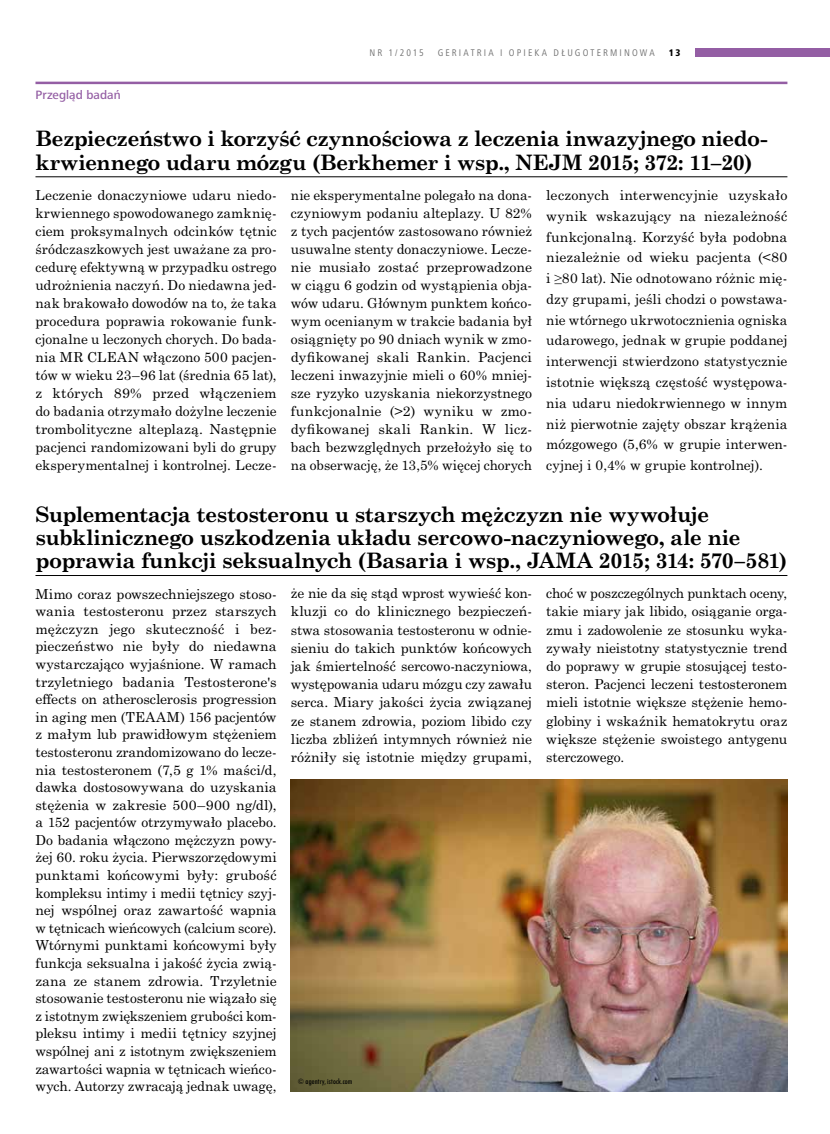
<style>
.page{position:relative;width:830px;height:1134px;background:#fff}
.page>*{position:absolute;margin:0;border:0;box-sizing:border-box;transform-origin:0 0}
.t1{font:700 21.25px/23.4px "Century Schoolbook Pro Greek MP";letter-spacing:-.03em;color:#000}
.t2{font:13.75px/18px "Century Schoolbook Pro Greek MP";letter-spacing:-.005em;color:#000;text-align:justify}
.t3{font:500 12.5px "Frutiger Next LTW1 G";letter-spacing:.005em;color:#945ea4}
.t4{font:condensed 10px "Frutiger Next LTW1 G";letter-spacing:.21em;color:#6e6e6e}
.t5{font:800 condensed 10px "Frutiger Next LTW1 G";color:#000}
.t6{font:500 condensed 7.5px "Futurum Ibis EE";letter-spacing:.025em;color:#000}
</style>
<div class="page">
<div style="left:694px;top:48px;width:135px;height:9px;background:#945ea4"></div>
<hr style="left:35px;top:82px;width:752px;height:2px;background:#945ea4">
<hr style="left:35px;top:177px;width:752px;height:1px;background:#000">
<hr style="left:35px;top:575px;width:752px;height:1px;background:#000">
<img style="left:291px;top:780px;width:496px;height:311px">
<p class="t4" style="left:369px;top:45px;width:56px">NR 1/2015</p>
<p class="t4" style="left:437px;top:45px;width:218px">GERIATRIA I OPIEKA DŁUGOTERMINOWA</p>
<p class="t5" style="left:668px;top:47px;width:13px">13</p>
<p class="t3" style="left:35px;top:87px;width:87px">Przegląd badań</p>
<h1 class="t1" style="left:35px;top:127px;width:733px">Bezpieczeństwo i korzyść czynnościowa z leczenia inwazyjnego niedo&shy;krwiennego udaru mózgu (Berkhemer i wsp., NEJM 2015; 372: 11–20)</h1>
<p class="t2" style="left:35px;top:186px;width:242px">Leczenie donaczyniowe udaru niedo&shy;krwiennego spowodowanego zamknię&shy;ciem proksymalnych odcinków tętnic śródczaszkowych jest uważane za pro&shy;cedurę efektywną w przypadku ostrego udrożnienia naczyń. Do niedawna jed&shy;nak brakowało dowodów na to, że taka procedura poprawia rokowanie funk&shy;cjonalne u leczonych chorych. Do bada&shy;nia MR CLEAN włączono 500 pacjen&shy;tów w wieku 23–96 lat (średnia 65 lat), z których 89% przed włączeniem do badania otrzymało dożylne leczenie trombolityczne alteplazą. Następnie pacjenci randomizowani byli do grupy eksperymentalnej i kontrolnej. Lecze-</p>
<p class="t2" style="left:291px;top:186px;width:242px">nie eksperymentalne polegało na dona&shy;czyniowym podaniu alteplazy. U 82% z tych pacjentów zastosowano również usuwalne stenty donaczyniowe. Lecze&shy;nie musiało zostać przeprowadzone w ciągu 6 godzin od wystąpienia obja&shy;wów udaru. Głównym punktem końco&shy;wym ocenianym w trakcie badania był osiągnięty po 90 dniach wynik w zmo&shy;dyfikowanej skali Rankin. Pacjenci leczeni inwazyjnie mieli o 60% mniej&shy;sze ryzyko uzyskania niekorzystnego funkcjonalnie (&gt;2) wyniku w zmo&shy;dyfikowanej skali Rankin. W licz&shy;bach bezwzględnych przełożyło się to na obserwację, że 13,5% więcej chorych</p>
<p class="t2" style="left:546px;top:184px;width:242px;line-height:20.8px">leczonych interwencyjnie uzyskało wynik wskazujący na niezależność funkcjonalną. Korzyść była podobna niezależnie od wieku pacjenta (&lt;80 i ≥80 lat). Nie odnotowano różnic mię&shy;dzy grupami, jeśli chodzi o powstawa&shy;nie wtórnego ukrwotocznienia ogniska udarowego, jednak w grupie poddanej interwencji stwierdzono statystycznie istotnie większą częstość występowa&shy;nia udaru niedokrwiennego w innym niż pierwotnie zajęty obszar krążenia mózgowego (5,6% w grupie interwen&shy;cyjnej i 0,4% w grupie kontrolnej).</p>
<h1 class="t1" style="left:35px;top:502px;width:752px">Suplementacja testosteronu u starszych mężczyzn nie wywołuje subklinicznego uszkodzenia układu sercowo‑naczyniowego, ale nie poprawia funkcji seksualnych (Basaria i wsp., JAMA 2015; 314: 570–581)</h1>
<p class="t2" style="left:35px;top:584px;width:242px;line-height:17.6px">Mimo coraz powszechniejszego stoso&shy;wania testosteronu przez starszych mężczyzn jego skuteczność i bez&shy;pieczeństwo nie były do niedawna wystarczająco wyjaśnione. W ramach trzyletniego badania Testosterone's effects on atherosclerosis progression in aging men (TEAAM) 156 pacjentów z małym lub prawidłowym stężeniem testosteronu zrandomizowano do lecze&shy;nia testosteronem (7,5 g 1% maści/d, dawka dostosowywana do uzyskania stężenia w zakresie 500–900 ng/dl), a 152 pacjentów otrzymywało placebo.<br>Do badania włączono mężczyzn powy&shy;żej 60. roku życia. Pierwszorzędowymi punktami końcowymi były: grubość kompleksu intimy i medii tętnicy szyj&shy;nej wspólnej oraz zawartość wapnia w tętnicach wieńcowych (calcium score).<br>Wtórnymi punktami końcowymi były funkcja seksualna i jakość życia zwią&shy;zana ze stanem zdrowia. Trzyletnie stosowanie testosteronu nie wiązało się z istotnym zwiększeniem grubości kom&shy;pleksu intimy i medii tętnicy szyjnej wspólnej ani z istotnym zwiększeniem zawartości wapnia w tętnicach wieńco&shy;wych. Autorzy zwracają jednak uwagę,</p>
<p class="t2" style="left:291px;top:584px;width:242px">że nie da się stąd wprost wywieść kon&shy;kluzji co do klinicznego bezpieczeń&shy;stwa stosowania testosteronu w odnie&shy;sieniu do takich punktów końcowych jak śmiertelność sercowo‑naczyniowa, występowania udaru mózgu czy zawału serca. Miary jakości życia związanej ze stanem zdrowia, poziom libido czy liczba zbliżeń intymnych również nie różniły się istotnie między grupami,</p>
<p class="t6" style="left:298px;top:1077px;width:56px">© agentry, istock.com</p>
<p class="t2" style="left:546px;top:584px;width:242px">choć w poszczególnych punktach oceny, takie miary jak libido, osiąganie orga&shy;zmu i zadowolenie ze stosunku wyka&shy;zywały nieistotny statystycznie trend do poprawy w grupie stosującej testo&shy;steron. Pacjenci leczeni testosteronem mieli istotnie większe stężenie hemo&shy;globiny i wskaźnik hematokrytu oraz większe stężenie swoistego antygenu sterczowego.</p>
</div>
